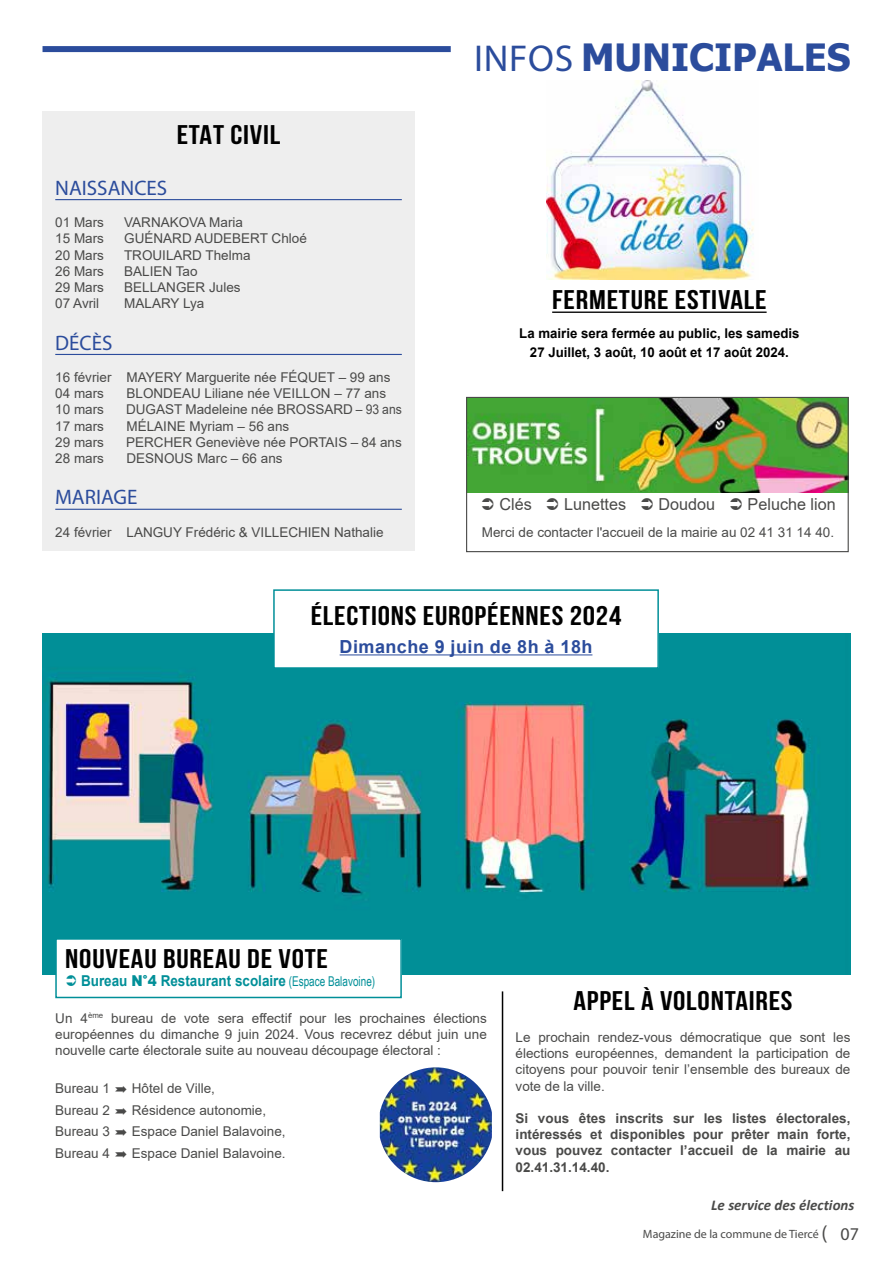
<style>
.page{position:relative;width:893px;height:1263px;background:#fff}
.page>*{position:absolute;margin:0;border:0;box-sizing:border-box;transform-origin:0 0}
.t1{font:700 37.5px "Tahoma";color:#2b4c9c}
.t2{font:700 27px "Bebas Neue";letter-spacing:.025em;color:#000;scale:1.15 1}
.t3{font:21px "Myriad Pro";color:#2b4c9c}
.t4{font:700 18px "Arial";letter-spacing:.025em;color:#2b4c9c}
.t5{font:16.5px "Arial";color:#4a4a49}
.t6{font:700 15px "Arial";color:#008f98;scale:.9 1}
.t7{font:italic 700 15px "Calibri";color:#4a4a49}
.t8{font:13.5px/16.2px "Arial";color:#4a4a49;text-align:justify}
.t9{font:700 13.5px/16.2px "Arial";color:#4a4a49;text-align:justify}
.t10{font:700 13.5px/19.5px "Arial";color:#000;text-align:center}
.t11{font:12px "Myriad Pro";color:#4a4a49}
.s1{font-family:"Myriad Pro";font-weight:400}
.s2{font-weight:900}
.s3{font-family:"Arial Narrow";font-weight:400;font-size:13.5px}
.s4{font-size:21px}
.s5{font-size:18px}
</style>
<div class="page">
<img style="left:547px;top:81px;width:207px;height:198px">
<div style="left:43px;top:111px;width:372px;height:440px;background:#eee"></div>
<hr style="left:55px;top:199px;width:347px;height:1px;background:#2b4c9c">
<hr style="left:55px;top:354px;width:347px;height:1px;background:#2b4c9c">
<hr style="left:55px;top:509px;width:347px;height:1px;background:#2b4c9c">
<img style="left:468px;top:399px;width:379px;height:93px">
<div style="left:466px;top:397px;width:383px;height:155px;border:1px solid #4a4a49"></div>
<hr style="left:552px;top:312px;width:215px;height:1px;background:#000">
<img style="left:43px;top:633px;width:807px;height:342px">
<div style="left:274px;top:590px;width:384px;height:78px;background:#fff"></div>
<hr style="left:340px;top:654px;width:252px;height:1px;background:#2b4c9c">
<div style="left:273px;top:589px;width:386px;height:80px;border:2px solid #008f98"></div>
<div style="left:56px;top:939px;width:345px;height:58px;background:#fff"></div>
<div style="left:55px;top:938px;width:347px;height:60px;border:2px solid #008f98"></div>
<hr style="left:502px;top:991px;width:1px;height:200px;background:#000">
<img style="left:380px;top:1067px;width:112px;height:115px">
<div style="left:43px;top:46px;width:408px;height:6px;background:#2b4c9c"></div>
<h2 class="t2" style="left:177px;top:120px;width:92px">ETAT CIVIL</h2>
<h3 class="t3" style="left:55px;top:175px;width:113px">NAISSANCES</h3>
<p class="t8" style="left:55px;top:214px;width:50px">01 Mars</p>
<p class="t8" style="left:124px;top:214px;width:120px">VARNAKOVA Maria</p>
<p class="t8" style="left:55px;top:230px;width:50px">15 Mars</p>
<p class="t8" style="left:124px;top:230px;width:184px">GUÉNARD AUDEBERT Chloé</p>
<p class="t8" style="left:55px;top:247px;width:50px">20 Mars</p>
<p class="t8" style="left:124px;top:247px;width:128px">TROUILARD Thelma</p>
<p class="t8" style="left:55px;top:263px;width:50px">26 Mars</p>
<p class="t8" style="left:124px;top:263px;width:75px">BALIEN Tao</p>
<p class="t8" style="left:55px;top:279px;width:50px">29 Mars</p>
<p class="t8" style="left:124px;top:279px;width:118px">BELLANGER Jules</p>
<p class="t8" style="left:55px;top:295px;width:46px">07 Avril</p>
<p class="t8" style="left:124px;top:295px;width:82px">MALARY Lya</p>
<h3 class="t3" style="left:55px;top:330px;width:59px">DÉCÈS</h3>
<p class="t8" style="left:55px;top:369px;width:337px">16 février MAYERY Marguerite née FÉQUET – 99 ans<br>04 mars</p>
<p class="t8" style="left:127px;top:385px;width:261px">BLONDEAU Liliane née VEILLON – 77 ans</p>
<p class="t8" style="left:55px;top:401px;width:50px">10 mars</p>
<p class="t8" style="left:126px;top:401px;width:277px">DUGAST Madeleine née BROSSARD – 93 ans</p>
<p class="t8" style="left:55px;top:418px;width:50px">17 mars</p>
<p class="t8" style="left:127px;top:418px;width:164px">MÉLAINE Myriam – 56 ans</p>
<p class="t8" style="left:55px;top:434px;width:50px">29 mars</p>
<p class="t8" style="left:126px;top:434px;width:277px">PERCHER Geneviève née PORTAIS – 84 ans</p>
<p class="t8" style="left:55px;top:450px;width:50px">28 mars</p>
<p class="t8" style="left:127px;top:450px;width:158px">DESNOUS Marc – 66 ans</p>
<h3 class="t3" style="left:55px;top:484px;width:84px">MARIAGE</h3>
<p class="t8" style="left:55px;top:524px;width:330px">24 février LANGUY Frédéric &amp; VILLECHIEN Nathalie</p>
<h1 class="t1" style="left:474px;top:31px;width:378px"><span class="s1">INFOS</span> MUNICIPALES</h1>
<h2 class="t2" style="left:552px;top:285px;width:188px">FERMETURE ESTIVALE</h2>
<p class="t10" style="left:519px;top:323px;width:282px">La mairie sera fermée au public, les samedis<br>27 Juillet, 3 août, 10 août et 17 août 2024.</p>
<p class="t5" style="left:499px;top:493px;width:34px">Clés</p>
<p class="t5" style="left:564px;top:493px;width:64px">Lunettes</p>
<p class="t5" style="left:659px;top:493px;width:58px">Doudou</p>
<p class="t5" style="left:748px;top:493px;width:90px">Peluche lion</p>
<p class="t8" style="left:482px;top:524px;width:354px">Merci de contacter l'accueil de la mairie au 02 41 31 14 40.</p>
<h2 class="t2" style="left:311px;top:601px;width:272px">ÉLECTIONS EUROPÉENNES 2024</h2>
<h3 class="t4" style="left:340px;top:634px;width:254px">Dimanche 9 juin de 8h à 18h</h3>
<h2 class="t2" style="left:65px;top:944px;width:230px">NOUVEAU BUREAU DE VOTE</h2>
<p class="t6" style="left:81px;top:970px;width:328px">Bureau <span class="s2">N°4</span> Restaurant scolaire <span class="s3">(Espace Balavoine)</span></p>
<p class="t8" style="left:55px;top:1010px;width:433px">Un 4<sup>ème</sup> bureau de vote sera effectif pour les prochaines élections européennes du dimanche 9 juin 2024. Vous recevrez début juin une nouvelle carte électorale suite au nouveau découpage électoral :</p>
<p class="t8" style="left:55px;top:1080px;width:56px">Bureau 1</p>
<p class="t8" style="left:132px;top:1080px;width:85px">Hôtel de Ville,</p>
<p class="t8" style="left:55px;top:1102px;width:56px">Bureau 2</p>
<p class="t8" style="left:132px;top:1102px;width:136px">Résidence autonomie,</p>
<p class="t8" style="left:55px;top:1123px;width:56px">Bureau 3</p>
<p class="t8" style="left:132px;top:1123px;width:155px">Espace Daniel Balavoine,</p>
<p class="t8" style="left:55px;top:1145px;width:56px">Bureau 4</p>
<p class="t8" style="left:132px;top:1145px;width:155px">Espace Daniel Balavoine.</p>
<h2 class="t2" style="left:573px;top:985px;width:192px">APPEL À VOLONTAIRES</h2>
<p class="t8" style="left:516px;top:1029px;width:336px">Le prochain rendez-vous démocratique que sont les élections européennes, demandent la participation de citoyens pour pouvoir tenir l’ensemble des bureaux de vote de la ville.</p>
<p class="t9" style="left:516px;top:1110px;width:336px">Si vous êtes inscrits sur les listes électorales, intéressés et disponibles pour prêter main forte, vous pouvez contacter l’accueil de la mairie au 02.41.31.14.40.</p>
<p class="t7" style="left:711px;top:1194px;width:145px">Le service des élections</p>
<p class="t11" style="left:643px;top:1227px;width:218px">Magazine de la commune de Tiercé <span class="s4">(</span> <span class="s5">07</span></p>
</div>
